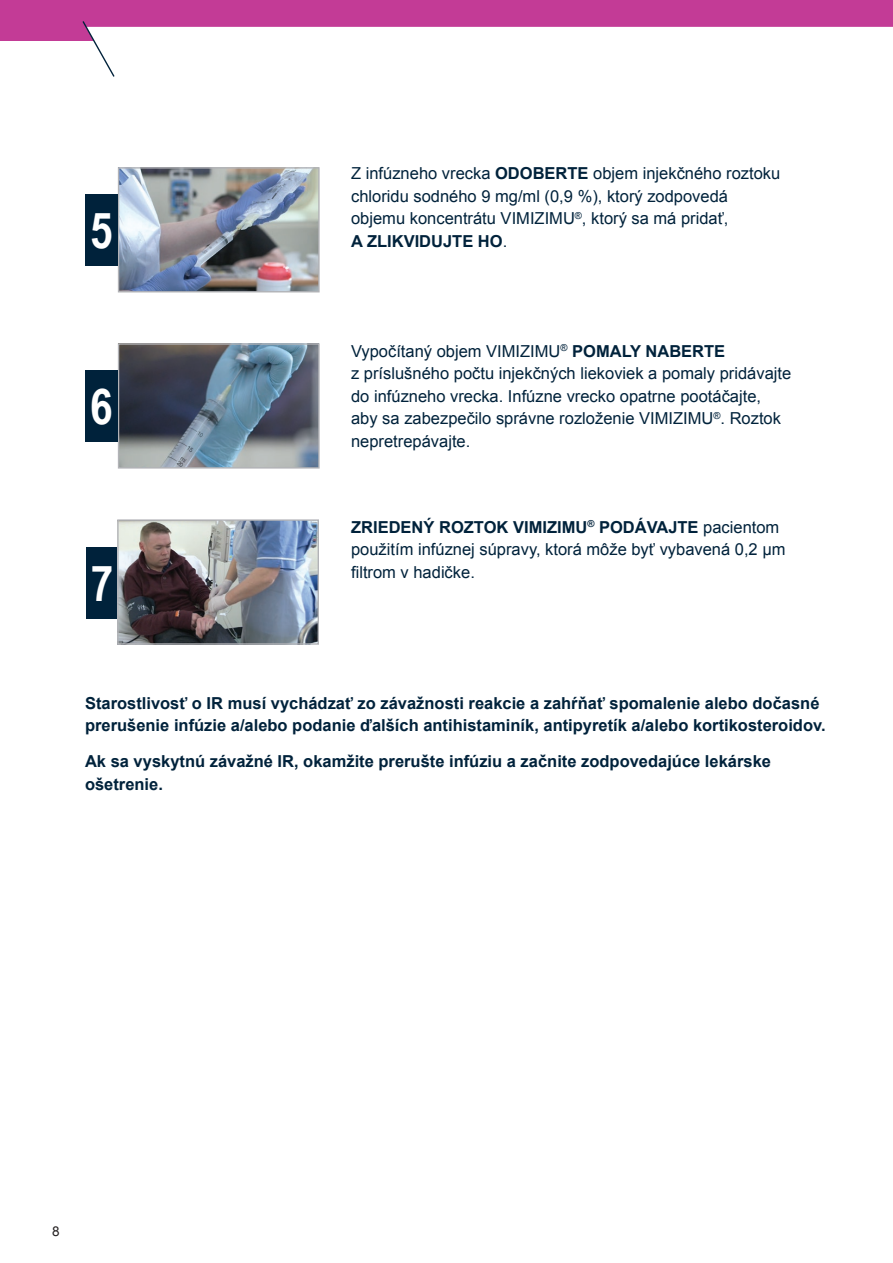
<style>
.page{position:relative;width:893px;height:1263px;background:#fff}
.page>*{position:absolute;margin:0;border:0;box-sizing:border-box;transform-origin:0 0}
.t1{font:700 49.5px "Arial Narrow";color:#fff}
.t2{font:16.5px/22.5px "Arial";color:#00223b}
.t3{font:700 16.5px/22.5px "Arial";color:#00223b}
.t4{font:13.5px "Arial";color:#231f20}
.s1{font-weight:700}
</style>
<div class="page">
<div style="left:86px;top:547px;width:32px;height:71px;background:#00223b"></div>
<img style="left:120px;top:169px;width:198px;height:121px">
<div style="left:118px;top:167px;width:202px;height:125px;border:1px solid #b2b3b7"></div>
<div style="left:85px;top:194px;width:33px;height:71px;background:#00223b"></div>
<img style="left:120px;top:345px;width:198px;height:122px">
<div style="left:118px;top:343px;width:202px;height:126px;border:1px solid #b2b3b7"></div>
<div style="left:85px;top:370px;width:33px;height:71px;background:#00223b"></div>
<img style="left:119px;top:521px;width:198px;height:122px">
<div style="left:117px;top:519px;width:202px;height:126px;border:1px solid #b2b3b7"></div>
<div style="left:0;top:0;width:893px;height:40px;background:#c33b96"></div>
<svg style="left:81px;top:21px;width:812px;height:56px"></svg>
<h1 class="t1" style="left:90px;top:193px;width:24px">5</h1>
<h1 class="t1" style="left:90px;top:369px;width:24px">6</h1>
<h1 class="t1" style="left:91px;top:546px;width:24px">7</h1>
<p class="t2" style="left:351px;top:162px;width:431px">Z infúzneho vrecka <span class="s1">ODOBERTE</span> objem injekčného roztoku chloridu sodného 9 mg/ml (0,9 %), ktorý zodpovedá objemu koncentrátu VIMIZIMU<sup>®</sup>, ktorý sa má pridať,<br><span class="s1">A ZLIKVIDUJTE HO</span>.</p>
<p class="t2" style="left:351px;top:340px;width:442px">Vypočítaný objem VIMIZIMU<sup>®</sup> <span class="s1">POMALY NABERTE<br></span>z príslušného počtu injekčných liekoviek a pomaly pridávajte do infúzneho vrecka. Infúzne vrecko opatrne pootáčajte, aby sa zabezpečilo správne rozloženie VIMIZIMU<sup>®</sup>. Roztok nepretrepávajte.</p>
<p class="t2" style="left:351px;top:516px;width:436px"><span class="s1">ZRIEDENÝ ROZTOK VIMIZIMU</span><sup>®</sup> <span class="s1">PODÁVAJTE</span> pacientom použitím infúznej súpravy, ktorá môže byť vybavená 0,2 µm filtrom v hadičke.</p>
<p class="t3" style="left:85px;top:692px;width:742px">Starostlivosť o IR musí vychádzať zo závažnosti reakcie a zahŕňať spomalenie alebo dočasné prerušenie infúzie a/alebo podanie ďalších antihistaminík, antipyretík a/alebo kortikosteroidov.</p>
<p class="t3" style="left:85px;top:751px;width:687px">Ak sa vyskytnú závažné IR, okamžite prerušte infúziu a začnite zodpovedajúce lekárske ošetrenie.</p>
<p class="t4" style="left:52px;top:1222px;width:9px">8</p>
</div>
